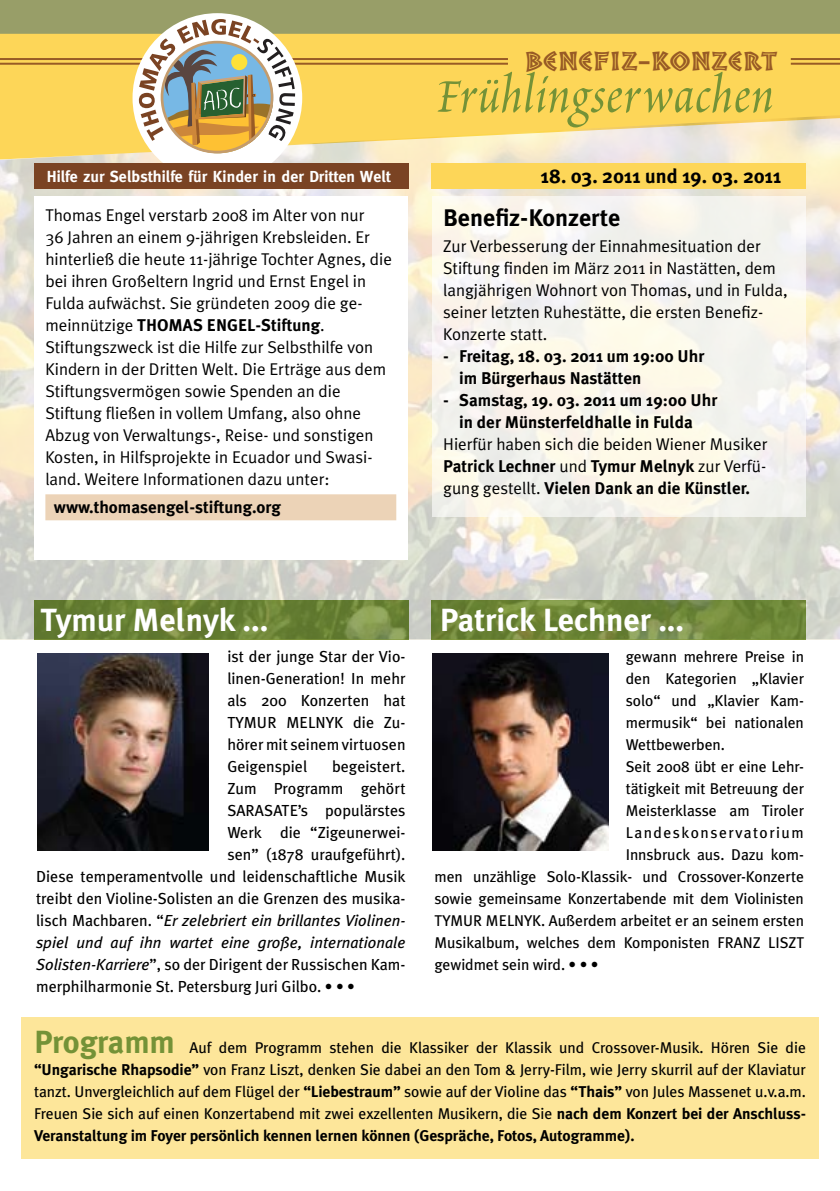
<style>
.page{position:relative;width:840px;height:1191px;background:#fff}
.page>*{position:absolute;margin:0;border:0;box-sizing:border-box;transform-origin:0 0}
.t1{font:60px "Poetica Chancery II";letter-spacing:.02em;color:#749237}
.t2{font:700 32px "Meta Plus";color:#fff}
.t3{font:28px "Pompeia Inline";color:#985b25}
.t4{font:700 24px "Meta Plus";color:#000}
.t5{font:700 20px "Meta Plus";color:#000}
.t6{font:17px/22px "Meta Plus Normal";color:#000}
.t7{font:700 17px/22px "Meta Plus";color:#000}
.t8{font:16px/22px "Meta Plus";color:#000;text-align:justify}
.t9{font:italic 16px "Meta Plus";color:#000}
.t10{font:700 16px "Meta";letter-spacing:.005em;color:#fff}
.t11{font:15.6px/22px "Meta Plus";letter-spacing:-.005em;color:#000;text-align:justify}
.t12{font:15.6px "Meta Plus";letter-spacing:.095em;color:#000}
.s1{font-family:"Meta Plus Normal";font-weight:400}
.s2{font-style:normal}
.s3{font-style:italic}
.s4{font-size:15.6px}
.s5{font-weight:700;font-size:32px;color:#749237}
.s6{font-weight:700}
</style>
<div class="page">
<div style="left:0;top:0;width:839px;height:73px;background:#989e68"></div>
<div style="left:0;top:34px;width:839px;height:81px;background:#fdd658"></div>
<img style="left:0;top:115px;width:839px;height:524px">
<hr style="left:0;top:58px;width:507px;height:2px;background:#985b25">
<hr style="left:0;top:63px;width:507px;height:2px;background:#985b25">
<hr style="left:790px;top:58px;width:49px;height:2px;background:#985b25">
<hr style="left:790px;top:63px;width:49px;height:2px;background:#985b25">
<div style="left:34px;top:196px;width:373px;height:363px;background:#fff"></div>
<div style="left:45px;top:494px;width:351px;height:26px;background:#ecd3b7"></div>
<div style="left:132px;top:13px;width:170px;height:170px;background:#fff;border-radius:50%"></div>
<svg style="left:139px;top:19px;width:156px;height:134px"></svg>
<div style="left:34px;top:163px;width:374px;height:26px;background:#7a4323"></div>
<div style="left:431px;top:163px;width:374px;height:26px;background:#fdd658"></div>
<div style="left:21px;top:1017px;width:797px;height:142px;background:#fde69a"></div>
<img style="left:432px;top:653px;width:176px;height:197px">
<img style="left:37px;top:653px;width:172px;height:197px">
<div style="left:431px;top:196px;width:374px;height:320px;background:#f8f4ec"></div>
<p class="t10" style="left:47px;top:167px;width:345px">Hilfe zur Selbsthilfe für Kinder in der Dritten Welt</p>
<p class="t6" style="left:45px;top:204px;width:348px">Thomas Engel verstarb 2008 im Alter von nur<br>36 Jahren an einem 9-jährigen Krebsleiden. Er hinterließ die heute 11-jährige Tochter Agnes, die bei ihren Großeltern Ingrid und Ernst Engel in Fulda aufwächst. Sie gründeten 2009 die ge-</p>
<p class="t7" style="left:45px;top:314px;width:280px"><span class="s1">meinnützige</span> THOMAS ENGEL-Stiftung<span class="s1">.</span></p>
<p class="t6" style="left:45px;top:336px;width:342px">Stiftungszweck ist die Hilfe zur Selbsthilfe von Kindern in der Dritten Welt. Die Erträge aus dem Stiftungsvermögen sowie Spenden an die Stiftung fließen in vollem Umfang, also ohne Abzug von Verwaltungs-, Reise- und sonstigen Kosten, in Hilfsprojekte in Ecuador und Swasi&shy;land. Weitere Informationen dazu unter:</p>
<p class="t7" style="left:54px;top:496px;width:228px">www.thomasengel-stiftung.org</p>
<h3 class="t3" style="left:524px;top:44px;width:254px">BENEFIZ-KONZERT</h3>
<h1 class="t1" style="left:435px;top:67px;width:338px">Frühlingserwachen</h1>
<p class="t5" style="left:540px;top:164px;width:242px">18. 03. 2011 und 19. 03. 2011</p>
<h3 class="t4" style="left:443px;top:204px;width:179px">Benefiz-Konzerte</h3>
<p class="t6" style="left:443px;top:235px;width:345px">Zur Verbesserung der Einnahmesituation der Stiftung finden im März 2011 in Nastätten, dem langjährigen Wohnort von Thomas, und in Fulda, seiner letzten Ruhestätte, die ersten Benefiz-Konzerte statt.</p>
<p class="t7" style="left:459px;top:345px;width:246px;text-indent:-16px">- Freitag, 18. 03. 2011 um 19:00 Uhr im Bürgerhaus Nastätten</p>
<p class="t7" style="left:443px;top:389px;width:275px;text-align:center">- Samstag, 19. 03. 2011 um 19:00 Uhr in der Münsterfeldhalle in Fulda</p>
<p class="t6" style="left:443px;top:433px;width:325px">Hierfür haben sich die beiden Wiener Musiker</p>
<p class="t7" style="left:443px;top:455px;width:324px">Patrick Lechner <span class="s1">und</span> Tymur Melnyk <span class="s1">zur Verfü&shy;gung gestellt.</span> Vielen Dank an die Künstler.</p>
<h2 class="t2" style="left:41px;top:602px;width:229px">Tymur Melnyk ...</h2>
<h2 class="t2" style="left:439px;top:602px;width:246px">Patrick Lechner ...</h2>
<p class="t11" style="left:625px;top:645px;width:180px">gewann mehrere Preise in</p>
<p class="t11" style="left:625px;top:667px;width:179px">den Kategorien „Klavier</p>
<p class="t11" style="left:625px;top:689px;width:180px">solo“ und „Klavier Kam-</p>
<p class="t11" style="left:625px;top:711px;width:179px">mermusik“ bei nationalen</p>
<p class="t11" style="left:625px;top:733px;width:101px">Wettbewerben.</p>
<p class="t11" style="left:625px;top:755px;width:179px">Seit 2008 übt er eine Lehr-</p>
<p class="t11" style="left:625px;top:777px;width:179px">tätigkeit mit Betreuung der</p>
<p class="t11" style="left:625px;top:799px;width:179px">Meisterklasse am Tiroler</p>
<p class="t12" style="left:625px;top:823px;width:179px">Landeskonservatorium</p>
<p class="t11" style="left:625px;top:843px;width:179px">Innsbruck aus. Dazu kom-</p>
<p class="t11" style="left:434px;top:865px;width:371px">men unzählige Solo-Klassik- und Crossover-Konzerte</p>
<p class="t11" style="left:434px;top:887px;width:371px">sowie gemeinsame Konzertabende mit dem Violinisten</p>
<p class="t11" style="left:434px;top:909px;width:371px">TYMUR MELNYK. Außerdem arbeitet er an seinem ersten</p>
<p class="t11" style="left:434px;top:931px;width:371px">Musikalbum, welches dem Komponisten FRANZ LISZT</p>
<p class="t11" style="left:434px;top:953px;width:166px">gewidmet sein wird. • • •</p>
<p class="t8" style="left:227px;top:645px;width:180px">ist der junge Star der Vio&shy;linen-Generation! In mehr als 200 Konzerten hat TYMUR MELNYK die Zu&shy;hörer mit seinem virtuosen Geigenspiel</p>
<p class="t8" style="left:332px;top:755px;width:75px">begeistert.</p>
<p class="t8" style="left:227px;top:777px;width:180px">Zum Programm gehört</p>
<p class="t8" style="left:227px;top:799px;width:180px">SARASATE’s populärstes</p>
<p class="t8" style="left:227px;top:821px;width:180px">Werk die “Zigeunerwei-</p>
<p class="t8" style="left:227px;top:843px;width:180px">sen” (1878 uraufgeführt).</p>
<p class="t8" style="left:36px;top:865px;width:371px">Diese temperamentvolle und leidenschaftliche Musik</p>
<p class="t8" style="left:36px;top:887px;width:371px">treibt den Violine-Solisten an die Grenzen des musika-</p>
<p class="t9" style="left:36px;top:911px;width:371px"><span class="s2">lisch Machbaren. “</span>Er zelebriert ein brillantes Violinen-</p>
<p class="t9" style="left:36px;top:933px;width:371px">spiel und auf ihn wartet eine große, internationale</p>
<p class="t8" style="left:36px;top:953px;width:371px"><span class="s3">Solisten-Karriere</span>”, so der Dirigent der Russischen Kam-</p>
<p class="t8" style="left:36px;top:975px;width:320px">merphilharmonie St. Petersburg Juri Gilbo. <span class="s4">• • •</span></p>
<p class="t11" style="left:34px;top:1036px;width:773px"><span class="s5">Programm</span> Auf dem Programm stehen die Klassiker der Klassik und Crossover-Musik. Hören Sie die <span class="s6">“Ungarische Rhapsodie”</span> von Franz Liszt, denken Sie dabei an den Tom &amp; Jerry-Film, wie Jerry skurril auf der Klaviatur tanzt. Unvergleichlich auf dem Flügel der <span class="s6">“Liebestraum”</span> sowie auf der Violine das <span class="s6">“Thais”</span> von Jules Massenet u.v.a.m.<br>Freuen Sie sich auf einen Konzertabend mit zwei exzellenten Musikern, die Sie <span class="s6">nach dem Konzert bei der Anschluss-Veranstaltung im Foyer persönlich kennen lernen können (Gespräche, Fotos, Autogramme).</span></p>
</div>
